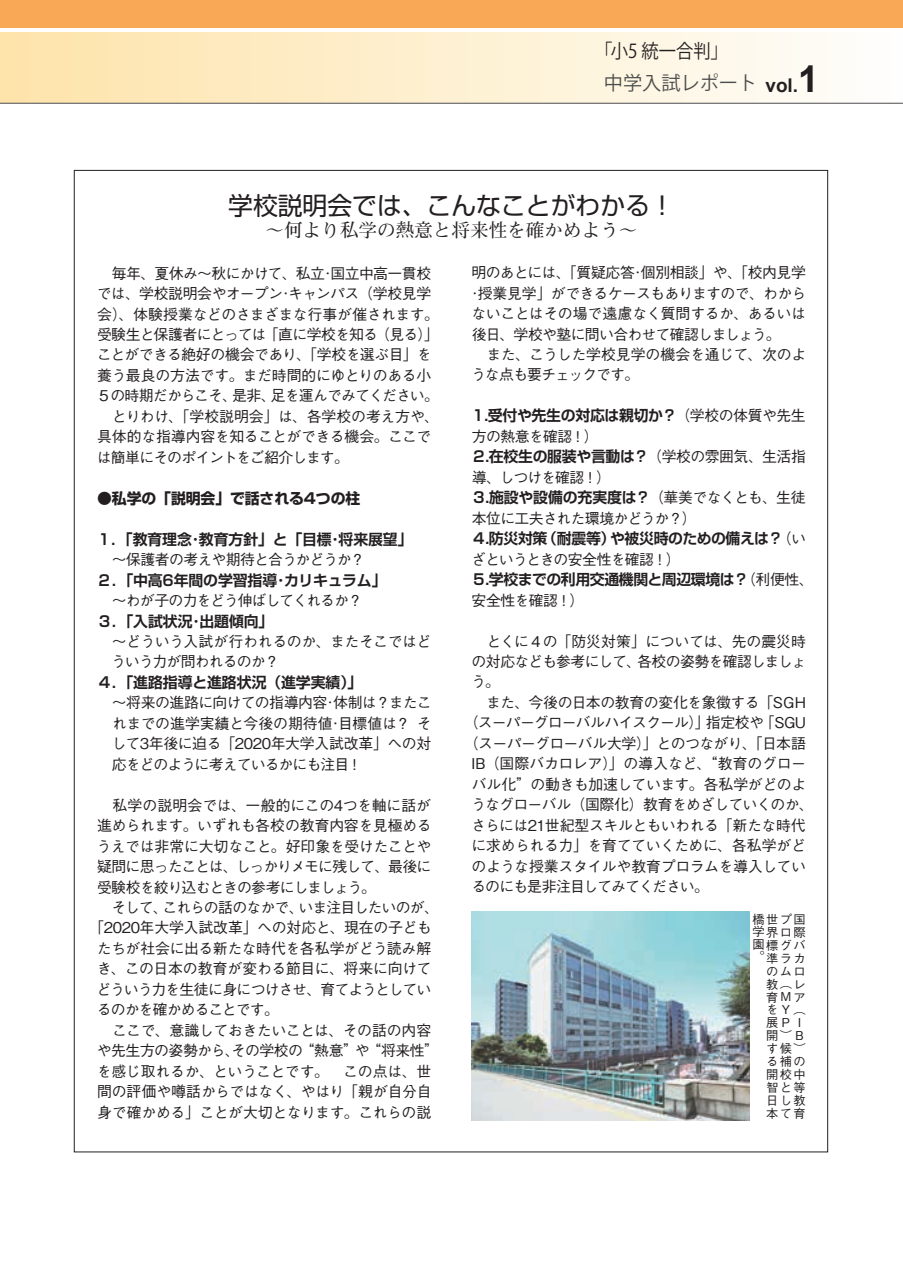
<style>
.page{position:relative;width:903px;height:1275px;background:#fff}
.page>*{position:absolute;margin:0;border:0;box-sizing:border-box;transform-origin:0 0}
.t1{font:24.85px "Shin Go Pro";color:#231f20}
.t2{font:19.25px "Shin Go Pr 5 De Bold 90 ms RKSJ H";color:#4b4c4d}
.t3{font:19.25px "Gothic MB101 Pr 5 Light 90 ms RKSJ H";color:#231f20;scale:.9 1}
.t4{font:700 18.55px "Futo Min A101 Pro";color:#231f20}
.t5{font:500 14.88px/20.5px "Gothic BBB Pro";letter-spacing:-.035em;color:#231f20}
.t6{font:700 14.88px "Shin Go Pro De";letter-spacing:-.015em;color:#231f20}
.t7{font:500 14.88px "Gothic BBB Pro";letter-spacing:-.065em;color:#231f20}
.t8{font:500 14.88px "Gothic BBB Pro";letter-spacing:-.07em;color:#231f20}
.t9{font:500 14.88px "Gothic BBB Pro";letter-spacing:-.015em;color:#231f20}
.t10{font:500 14.88px "Gothic BBB Pro";letter-spacing:-.055em;color:#231f20}
.t11{font:500 14.88px "Gothic BBB Pro";letter-spacing:-.01em;color:#231f20}
.t12{font:500 14.88px "Gothic BBB Pro";letter-spacing:-.005em;color:#231f20}
.t13{font:500 14.88px "Gothic BBB Pro";letter-spacing:-.06em;color:#231f20}
.t14{font:700 14.88px "Shin Go Pro";letter-spacing:-.005em;color:#231f20}
.t15{font:500 12.25px/13px "Gothic BBB Pro";color:#231f20}
.s1{font-family:"Gothic MB101 Pr 5 Bold 90 ms RKSJ H"}
.s2{font-family:"Arial";font-weight:700;font-size:37.1px;color:#231f20}
.s3{font-family:"Gothic BBB Pro";font-weight:500}
</style>
<div class="page">
<div style="left:0;top:32px;width:903px;height:70px;background:linear-gradient(to right,#fee3a9,#fefefc)"></div>
<div style="left:0;top:0;width:903px;height:28px;background:#f9a855"></div>
<hr style="left:0;top:103px;width:903px;height:1px;background:#57585a">
<img style="left:471px;top:912px;width:278px;height:209px">
<p class="t3" style="left:595px;top:41px;width:149px">「小5 <span class="s1">統一合判</span>」</p>
<p class="t2" style="left:604px;top:72px;width:216px">中学入試レポート <sub>vol.</sub><span class="s2">1</span></p>
<h1 class="t1" style="left:228px;top:185px;width:448px">学校説明会では、こんなことがわかる！</h1>
<p class="t4" style="left:265px;top:216px;width:374px">～何より私学の熱意と将来性を確かめよう～</p>
<p class="t5" style="left:97px;top:261px;width:344px">　毎年、夏休み～秋にかけて、私立･国立中高一貫校では、学校説明会やオープン･キャンパス（学校見学会）、体験授業などのさまざまな行事が催されます。受験生と保護者にとっては「直に学校を知る（見る）」ことができる絶好の機会であり、「学校を選ぶ目」を養う最良の方法です。まだ時間的にゆとりのある小<br>５の時期だからこそ、是非、足を運んでみてください。　とりわけ、「学校説明会」は、各学校の考え方や、具体的な指導内容を知ることができる機会。ここでは簡単にそのポイントをご紹介します。</p>
<p class="t14" style="left:97px;top:486px;width:265px">●私学の「説明会」で話される4つの柱</p>
<p class="t6" style="left:97px;top:527px;width:317px">１．「教育理念･教育方針」と「目標･将来展望」</p>
<p class="t13" style="left:97px;top:548px;width:269px">　～保護者の考えや期待と合うかどうか？</p>
<p class="t6" style="left:97px;top:568px;width:291px">２．「中高6年間の学習指導･カリキュラム」</p>
<p class="t7" style="left:97px;top:588px;width:267px">　～わが子の力をどう伸ばしてくれるか？</p>
<p class="t6" style="left:97px;top:609px;width:178px">３．「入試状況･出題傾向」</p>
<p class="t5" style="left:97px;top:629px;width:336px">　～どういう入試が行われるのか、またそこではど　ういう力が問われるのか？</p>
<p class="t6" style="left:97px;top:670px;width:267px">４．「進路指導と進路状況（進学実績）」</p>
<p class="t5" style="left:97px;top:691px;width:336px;text-align:justify">　～将来の進路に向けての指導内容･体制は？またこ　れまでの進学実績と今後の期待値･目標値は？ そ　して3年後に迫る「2020年大学入試改革」への対　応をどのように考えているかにも注目！</p>
<p class="t12" style="left:97px;top:793px;width:335px">　私学の説明会では、一般的にこの4つを軸に話が</p>
<p class="t5" style="left:97px;top:813px;width:336px">進められます。いずれも各校の教育内容を見極める</p>
<p class="t5" style="left:97px;top:834px;width:336px">うえでは非常に大切なこと。好印象を受けたことや</p>
<p class="t8" style="left:97px;top:854px;width:336px">疑問に思ったことは、しっかりメモに残して、最後に</p>
<p class="t7" style="left:97px;top:875px;width:281px">受験校を絞り込むときの参考にしましょう。</p>
<p class="t7" style="left:97px;top:895px;width:343px">　そして、これらの話のなかで、いま注目したいのが、</p>
<p class="t9" style="left:89px;top:916px;width:344px">「2020年大学入試改革」への対応と、現在の子ども</p>
<p class="t5" style="left:97px;top:936px;width:336px">たちが社会に出る新たな時代を各私学がどう読み解</p>
<p class="t5" style="left:97px;top:957px;width:336px">き、この日本の教育が変わる節目に、将来に向けて</p>
<p class="t8" style="left:97px;top:977px;width:336px">どういう力を生徒に身につけさせ、育てようとしてい</p>
<p class="t7" style="left:97px;top:998px;width:184px">るのかを確かめることです。</p>
<p class="t5" style="left:97px;top:1018px;width:335px">　ここで、意識しておきたいことは、その話の内容</p>
<p class="t5" style="left:97px;top:1038px;width:344px">や先生方の姿勢から、その学校の“熱意”や“将来性”</p>
<p class="t5" style="left:97px;top:1059px;width:336px">を感じ取れるか、ということです。　この点は、世</p>
<p class="t9" style="left:97px;top:1080px;width:336px">間の評価や噂話からではなく、やはり「親が自分自</p>
<p class="t5" style="left:97px;top:1100px;width:336px">身で確かめる」ことが大切となります。これらの説</p>
<p class="t5" style="left:471px;top:260px;width:337px">明のあとには、「質疑応答･個別相談」や、「校内見学･授業見学」ができるケースもありますので、わからないことはその場で遠慮なく質問するか、あるいは後日、学校や塾に問い合わせて確認しましょう。<br>　また、こうした学校見学の機会を通じて、次のような点も要チェックです。</p>
<p class="t6" style="left:471px;top:404px;width:336px">１.受付や先生の対応は親切か？<span class="s3">（学校の体質や先生</span></p>
<p class="t5" style="left:472px;top:424px;width:128px">方の熱意を確認！）</p>
<p class="t6" style="left:471px;top:444px;width:336px">２.在校生の服装や言動は？<span class="s3">（学校の雰囲気、生活指</span></p>
<p class="t5" style="left:472px;top:465px;width:141px">導、しつけを確認！）</p>
<p class="t6" style="left:471px;top:485px;width:336px">３.施設や設備の充実度は？<span class="s3">（華美でなくとも、生徒</span></p>
<p class="t5" style="left:472px;top:506px;width:227px">本位に工夫された環境かどうか？）</p>
<p class="t6" style="left:471px;top:526px;width:336px">４.防災対策（耐震等）や被災時のための備えは？<span class="s3">（い</span></p>
<p class="t7" style="left:471px;top:547px;width:211px">ざというときの安全性を確認！）</p>
<p class="t6" style="left:471px;top:567px;width:344px">５.学校までの利用交通機関と周辺環境は？<span class="s3">（利便性、</span></p>
<p class="t5" style="left:472px;top:588px;width:114px">安全性を確認！）</p>
<p class="t5" style="left:472px;top:629px;width:335px">　とくに４の「防災対策」については、先の震災時</p>
<p class="t5" style="left:472px;top:649px;width:336px">の対応なども参考にして、各校の姿勢を確認しましょ</p>
<p class="t5" style="left:471px;top:670px;width:30px">う。</p>
<p class="t5" style="left:472px;top:690px;width:336px">　また、今後の日本の教育の変化を象徴する「SGH</p>
<p class="t10" style="left:464px;top:711px;width:344px">（スーパーグローバルハイスクール）」指定校や「SGU</p>
<p class="t5" style="left:464px;top:731px;width:344px">（スーパーグローバル大学）」とのつながり、「日本語</p>
<p class="t11" style="left:472px;top:752px;width:336px">IB（国際バカロレア）」の導入など、“教育のグロー</p>
<p class="t5" style="left:472px;top:772px;width:336px">バル化”の動きも加速しています。各私学がどのよ</p>
<p class="t5" style="left:471px;top:792px;width:344px">うなグローバル（国際化）教育をめざしていくのか、</p>
<p class="t5" style="left:471px;top:813px;width:336px">さらには21世紀型スキルともいわれる「新たな時代</p>
<p class="t5" style="left:471px;top:833px;width:336px">に求められる力」を育てていくために、各私学がど</p>
<p class="t5" style="left:472px;top:854px;width:336px">のような授業スタイルや教育プロラムを導入してい</p>
<p class="t7" style="left:471px;top:874px;width:239px">るのにも是非注目してみてください。</p>
<p class="t15" style="left:752px;top:911px;width:54px">橋世プ国学界ロ際</p>
<p class="t15" style="left:752px;top:936px;width:13px;line-height:12.2px">園。</p>
<p class="t15" style="left:766px;top:937px;width:41px">標グバ準ラカのムロ教（レ育ＭアをＹ（展ＰＩ開）Ｂす候）る補の開校中智と等日し教本て育</p>
</div>
